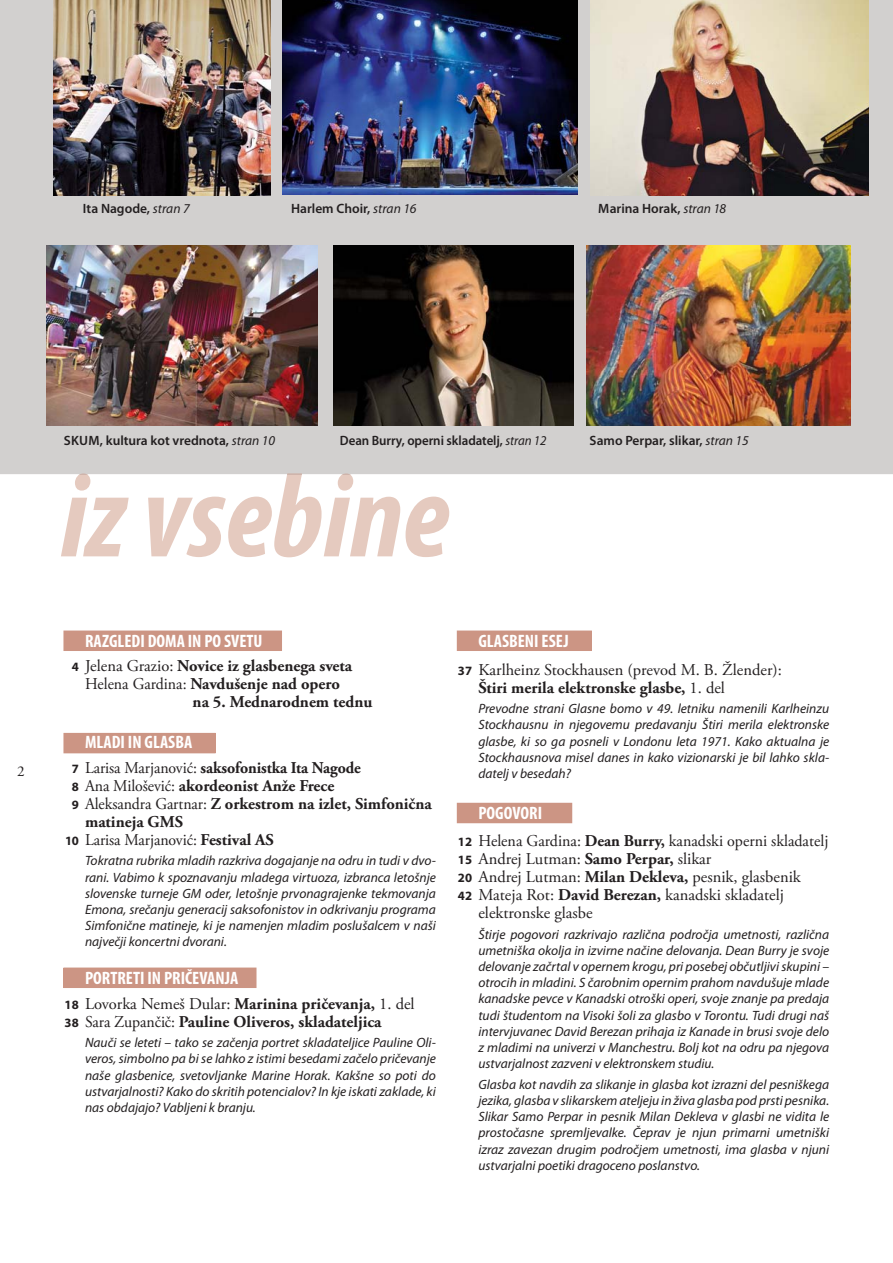
<style>
.page{position:relative;width:893px;height:1263px;background:#fff}
.page>*{position:absolute;margin:0;border:0;box-sizing:border-box;transform-origin:0 0}
.t1{font:italic 700 condensed 120px "Myriad Pro";color:#e5cabf}
.t2{font:700 condensed 18px "Myriad Pro";color:#fff}
.t3{font:700 16.5px/18px "Adobe Garamond Pro";color:#231f20}
.t4{font:16.5px/18px "Adobe Garamond Pro";color:#231f20}
.t5{font:700 16.5px "Adobe Garamond Pro";color:#231f20;scale:.96 1}
.t6{font:16.5px "Adobe Garamond Pro";color:#231f20;scale:.96 1}
.t7{font:15px "Adobe Garamond Pro";color:#231f20}
.t8{font:italic 13.5px/16.2px "Myriad Pro";color:#231f20;text-align:justify}
.t9{font:600 13.5px "Myriad Pro";color:#231f20}
.t10{font:600 13.5px "Myriad Pro";color:#231f20;scale:.96 1}
.s1{font-weight:400;font-style:italic}
.s2{font-family:"Myriad Pro";font-size:12.75px}
.s3{font-weight:400}
.s4{font-family:"Myriad Pro";font-weight:700;font-size:12.75px}
.s5{font-weight:700}
</style>
<div class="page">
<div style="left:64px;top:968px;width:192px;height:19px;background:#cc9584"></div>
<div style="left:64px;top:968px;width:192px;height:20px;border:1px solid #cc9584"></div>
<div style="left:457px;top:631px;width:134px;height:19px;background:#cc9584"></div>
<div style="left:457px;top:631px;width:135px;height:20px;border:1px solid #cc9584"></div>
<div style="left:457px;top:803px;width:115px;height:20px;background:#cc9584"></div>
<div style="left:64px;top:733px;width:151px;height:20px;background:#cc9584"></div>
<div style="left:64px;top:631px;width:218px;height:19px;background:#cc9584"></div>
<div style="left:64px;top:631px;width:218px;height:20px;border:1px solid #cc9584"></div>
<div style="left:0;top:0;width:893px;height:474px;background:#d2d0cf"></div>
<hr style="left:61px;top:473px;width:388px;height:1px;background:#d2d0cf">
<hr style="left:61px;top:474px;width:388px;height:1px;background:#d2d0cf">
<img style="left:591px;top:0;width:277px;height:196px">
<img style="left:54px;top:0;width:216px;height:196px">
<img style="left:334px;top:246px;width:239px;height:179px">
<img style="left:283px;top:0;width:294px;height:195px">
<img style="left:587px;top:246px;width:263px;height:179px">
<img style="left:47px;top:246px;width:270px;height:179px">
<p class="t9" style="left:83px;top:204px;width:108px">Ita Nagode, <span class="s1">stran 7</span></p>
<p class="t9" style="left:291px;top:204px;width:127px">Harlem Choir, <span class="s1">stran 16</span></p>
<p class="t9" style="left:598px;top:204px;width:129px">Marina Horak, <span class="s1">stran 18</span></p>
<p class="t7" style="left:17px;top:764px;width:9px">2</p>
<p class="t9" style="left:64px;top:435px;width:213px">SKUM, kultura kot vrednota, <span class="s1">stran 10</span></p>
<p class="t10" style="left:340px;top:435px;width:217px">Dean Burry, operni skladatelj, <span class="s1">stran 12</span></p>
<p class="t9" style="left:590px;top:435px;width:161px">Samo Perpar, slikar, <span class="s1">stran 15</span></p>
<h1 class="t1" style="left:61px;top:471px;width:390px">iz vsebine</h1>
<h2 class="t2" style="left:85px;top:634px;width:179px">RAZGLEDI DOMA IN PO SVETU</h2>
<p class="t3" style="left:72px;top:658px;width:282px"><span class="s2">4</span> <span class="s3">Jelena Grazio:</span> Novice iz glasbenega sveta</p>
<p class="t3" style="left:85px;top:676px;width:256px"><span class="s3">Helena Gardina:</span> Navdušenje nad opero</p>
<p class="t3" style="left:193px;top:694px;width:181px">na 5. Mednarodnem tednu</p>
<h2 class="t2" style="left:85px;top:736px;width:109px">MLADI IN GLASBA</h2>
<p class="t5" style="left:72px;top:761px;width:303px"><span class="s2">7</span> <span class="s3">Larisa Marjanović:</span> saksofonistka Ita Nagode</p>
<p class="t3" style="left:72px;top:778px;width:264px"><span class="s2">8</span> <span class="s3">Ana Milošević:</span> akordeonist Anže Frece</p>
<p class="t3" style="left:72px;top:796px;width:362px"><span class="s2">9</span> <span class="s3">Aleksandra Gartnar:</span> Z orkestrom na izlet, Simfonična</p>
<p class="t3" style="left:85px;top:814px;width:100px">matineja GMS</p>
<p class="t6" style="left:65px;top:832px;width:219px"><span class="s4">10</span> Larisa Marjanović: <span class="s5">Festival AS</span></p>
<p class="t8" style="left:85px;top:854px;width:352px">Tokratna rubrika mladih razkriva dogajanje na odru in tudi v dvo&shy;rani. Vabimo k spoznavanju mladega virtuoza, izbranca letošnje slovenske turneje GM oder, letošnje prvonagrajenke tekmovanja Emona, srečanju generacij saksofonistov in odkrivanju programa Simfonične matineje, ki je namenjen mladim poslušalcem v naši največji koncertni dvorani.</p>
<h2 class="t2" style="left:85px;top:971px;width:155px">PORTRETI IN PRIČEVANJA</h2>
<p class="t3" style="left:65px;top:996px;width:352px"><span class="s2">18</span> <span class="s3">Lovorka Nemeš Dular:</span> Marinina pričevanja, <span class="s3">1. del<br></span><span class="s2">38</span> <span class="s3">Sara Zupančič:</span> Pauline Oliveros, skladateljica</p>
<p class="t8" style="left:85px;top:1036px;width:352px">Nauči se leteti – tako se začenja portret skladateljice Pauline Oli&shy;veros, simbolno pa bi se lahko z istimi besedami začelo pričevanje naše glasbenice, svetovljanke Marine Horak. Kakšne so poti do ustvarjalnosti? Kako do skritih potencialov? In kje iskati zaklade, ki nas obdajajo? Vabljeni k branju.</p>
<h2 class="t2" style="left:478px;top:634px;width:92px">GLASBENI ESEJ</h2>
<p class="t4" style="left:478px;top:661px;width:305px;text-indent:-20px"><span class="s4">37</span> Karlheinz Stockhausen (prevod M. B. Žlender):<br><span class="s5">Štiri merila elektronske glasbe,</span> 1. del</p>
<p class="t8" style="left:478px;top:702px;width:352px">Prevodne strani Glasne bomo v 49. letniku namenili Karlheinzu Stockhausnu in njegovemu predavanju Štiri merila elektronske glasbe, ki so ga posneli v Londonu leta 1971. Kako aktualna je Stockhausnova misel danes in kako vizionarski je bil lahko skla&shy;datelj v besedah?</p>
<h2 class="t2" style="left:478px;top:806px;width:65px">POGOVORI</h2>
<p class="t4" style="left:458px;top:833px;width:372px"><span class="s4">12</span> Helena Gardina: <span class="s5">Dean Burry,</span> kanadski operni skladatelj</p>
<p class="t4" style="left:458px;top:851px;width:255px"><span class="s4">15</span> Andrej Lutman: <span class="s5">Samo Perpar,</span> slikar</p>
<p class="t4" style="left:458px;top:869px;width:344px"><span class="s4">20</span> Andrej Lutman: <span class="s5">Milan Dekleva,</span> pesnik, glasbenik</p>
<p class="t4" style="left:458px;top:887px;width:328px"><span class="s4">42</span> Mateja Rot: <span class="s5">David Berezan,</span> kanadski skladatelj</p>
<p class="t4" style="left:478px;top:905px;width:116px">elektronske glasbe</p>
<p class="t8" style="left:478px;top:927px;width:352px">Štirje pogovori razkrivajo različna področja umetnosti, različna umetniška okolja in izvirne načine delovanja. Dean Burry je svoje delovanje začrtal v opernem krogu, pri posebej občutljivi skupini – otrocih in mladini. S čarobnim opernim prahom navdušuje mlade kanadske pevce v Kanadski otroški operi, svoje znanje pa predaja tudi študentom na Visoki šoli za glasbo v Torontu. Tudi drugi naš intervjuvanec David Berezan prihaja iz Kanade in brusi svoje delo z mladimi na univerzi v Manchestru. Bolj kot na odru pa njegova ustvarjalnost zazveni v elektronskem studiu.</p>
<p class="t8" style="left:478px;top:1077px;width:352px">Glasba kot navdih za slikanje in glasba kot izrazni del pesniškega jezika, glasba v slikarskem ateljeju in živa glasba pod prsti pesnika.<br>Slikar Samo Perpar in pesnik Milan Dekleva v glasbi ne vidita le prostočasne spremljevalke. Čeprav je njun primarni umetniški izraz zavezan drugim področjem umetnosti, ima glasba v njuni ustvarjalni poetiki dragoceno poslanstvo.</p>
</div>
